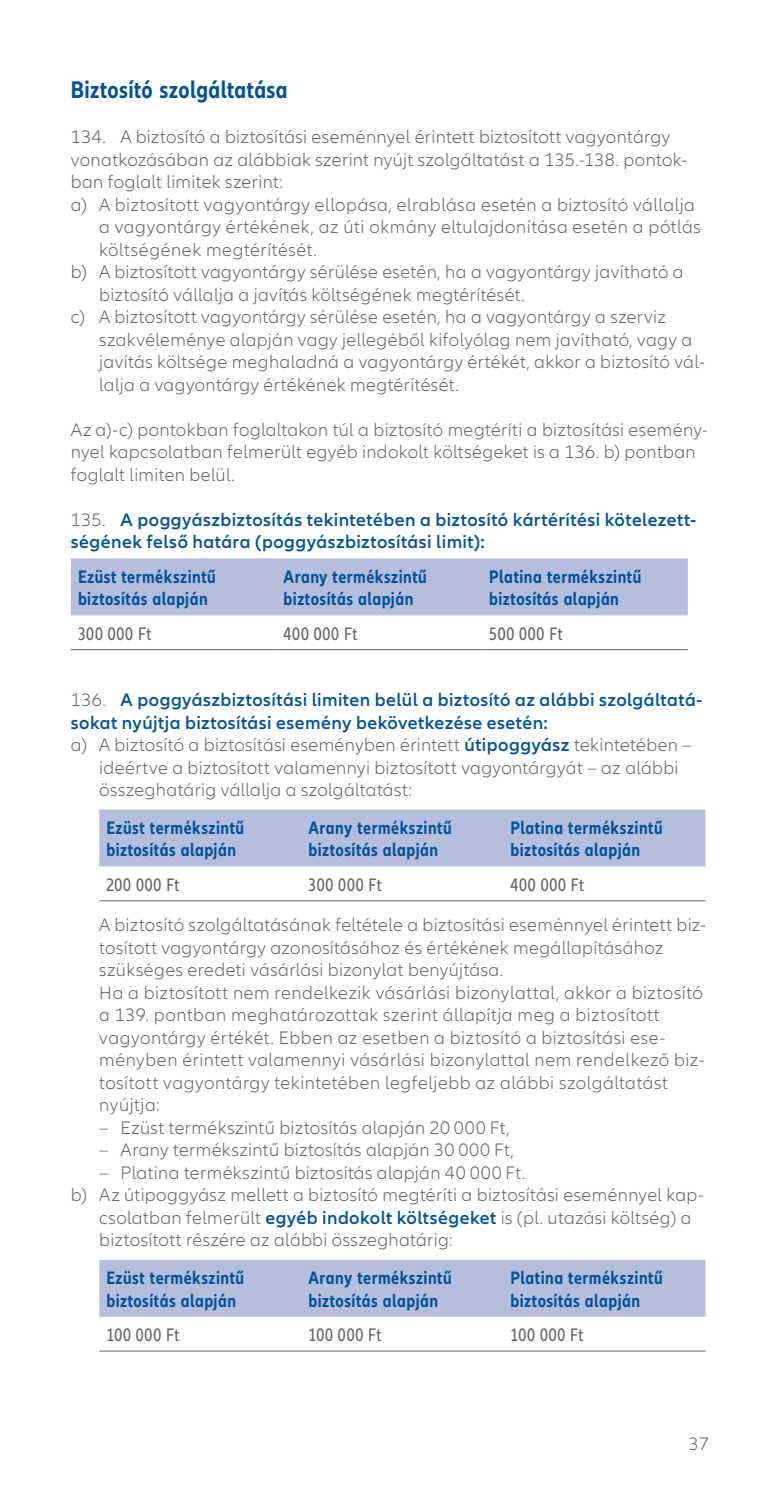
<style>
.page{position:relative;width:780px;height:1489px;background:#fff}
.page>*{position:absolute;margin:0;border:0;box-sizing:border-box;transform-origin:0 0}
.t1{font:700 condensed 25px "Allianz Neo";letter-spacing:.015em;color:#01529a}
.t2{font:300 18.75px/22.5px "Allianz Neo";letter-spacing:.02em;color:#636366}
.t3{font:700 condensed 18.75px/22.5px "Allianz Neo";letter-spacing:.025em;color:#01529a}
.t4{font:600 18.75px/22.5px "Allianz Neo";letter-spacing:.025em;color:#01529a}
.t5{font:condensed 18.75px "Allianz Neo";letter-spacing:.045em;color:#636366}
.s1{font-weight:300;color:#636366}
.s2{font-weight:600;color:#01529a}
</style>
<div class="page">
<div style="left:71px;top:558px;width:616px;height:57px;background:#b5bfdd"></div>
<hr style="left:71px;top:649px;width:205px;height:1px;background:#636366">
<hr style="left:276px;top:649px;width:206px;height:1px;background:#636366">
<hr style="left:482px;top:649px;width:205px;height:1px;background:#636366">
<div style="left:99px;top:809px;width:606px;height:57px;background:#b5bfdd"></div>
<hr style="left:99px;top:900px;width:202px;height:1px;background:#636366">
<hr style="left:301px;top:900px;width:202px;height:1px;background:#636366">
<hr style="left:503px;top:900px;width:202px;height:1px;background:#636366">
<div style="left:99px;top:1260px;width:606px;height:56px;background:#b5bfdd"></div>
<hr style="left:99px;top:1350px;width:202px;height:1px;background:#636366">
<hr style="left:301px;top:1350px;width:202px;height:1px;background:#636366">
<hr style="left:503px;top:1350px;width:202px;height:1px;background:#636366">
<h1 class="t1" style="left:71px;top:75px;width:218px">Biztosító szolgáltatása</h1>
<p class="t2" style="left:71px;top:126px;width:601px">134. A biztosító a biztosítási eseménnyel érintett biztosított vagyontárgy</p>
<p class="t2" style="left:71px;top:149px;width:617px">vonatkozásában az alábbiak szerint nyújt szolgáltatást a 135.-138. pontok-</p>
<p class="t2" style="left:71px;top:171px;width:213px">ban foglalt limitek szerint:</p>
<p class="t2" style="left:71px;top:194px;width:625px">a) A biztosított vagyontárgy ellopása, elrablása esetén a biztosító vállalja</p>
<p class="t2" style="left:99px;top:216px;width:603px">a vagyontárgy értékének, az úti okmány eltulajdonítása esetén a pótlás</p>
<p class="t2" style="left:99px;top:239px;width:217px">költségének megtérítését.</p>
<p class="t2" style="left:71px;top:261px;width:614px">b) A biztosított vagyontárgy sérülése esetén, ha a vagyontárgy javítható a</p>
<p class="t2" style="left:99px;top:284px;width:425px">biztosító vállalja a javítás költségének megtérítését.</p>
<p class="t2" style="left:71px;top:306px;width:596px">c) A biztosított vagyontárgy sérülése esetén, ha a vagyontárgy a szerviz</p>
<p class="t2" style="left:99px;top:329px;width:594px">szakvéleménye alapján vagy jellegéből kifolyólag nem javítható, vagy a</p>
<p class="t2" style="left:99px;top:351px;width:607px">javítás költsége meghaladná a vagyontárgy értékét, akkor a biztosító vál-</p>
<p class="t2" style="left:99px;top:374px;width:359px">lalja a vagyontárgy értékének megtérítését.</p>
<p class="t2" style="left:71px;top:419px;width:638px">Az a)-c) pontokban foglaltakon túl a biztosító megtéríti a biztosítási esemén - nyel kapcsolatban felmerült egyéb indokolt költségeket is a 136. b) pontban foglalt limiten belül.</p>
<p class="t4" style="left:71px;top:509px;width:627px"><span class="s1">135.</span> A poggyászbiztosítás tekintetében a biztosító kártérítési kötelezett&shy;ségének felső határa (poggyászbiztosítási limit):</p>
<p class="t3" style="left:78px;top:565px;width:139px">Ezüst termékszintű biztosítás alapján</p>
<p class="t3" style="left:283px;top:565px;width:145px">Arany termékszintű biztosítás alapján</p>
<p class="t3" style="left:489px;top:565px;width:154px">Platina termékszintű biztosítás alapján</p>
<p class="t5" style="left:78px;top:622px;width:75px">300 000 Ft</p>
<p class="t5" style="left:283px;top:622px;width:75px">400 000 Ft</p>
<p class="t5" style="left:489px;top:622px;width:75px">500 000 Ft</p>
<p class="t4" style="left:71px;top:689px;width:633px"><span class="s1">136.</span> A poggyászbiztosítási limiten belül a biztosító az alábbi szolgáltatá-</p>
<p class="t4" style="left:71px;top:711px;width:478px">sokat nyújtja biztosítási esemény bekövetkezése esetén:</p>
<p class="t2" style="left:71px;top:734px;width:622px">a) A biztosító a biztosítási eseményben érintett <span class="s2">útipoggyász</span> tekintetében –</p>
<p class="t2" style="left:99px;top:756px;width:580px">ideértve a biztosított valamennyi biztosított vagyontárgyát – az alábbi</p>
<p class="t2" style="left:99px;top:779px;width:314px">összeghatárig vállalja a szolgáltatást:</p>
<p class="t3" style="left:106px;top:816px;width:139px">Ezüst termékszintű biztosítás alapján</p>
<p class="t3" style="left:308px;top:816px;width:145px">Arany termékszintű biztosítás alapján</p>
<p class="t3" style="left:510px;top:816px;width:154px">Platina termékszintű biztosítás alapján</p>
<p class="t5" style="left:106px;top:873px;width:75px">200 000 Ft</p>
<p class="t5" style="left:308px;top:873px;width:75px">300 000 Ft</p>
<p class="t5" style="left:510px;top:873px;width:75px">400 000 Ft</p>
<p class="t2" style="left:99px;top:914px;width:608px">A biztosító szolgáltatásának feltétele a biztosítási eseménnyel érintett biz&shy;tosított vagyontárgy azonosításához és értékének megállapításához szükséges eredeti vásárlási bizonylat benyújtása.<br>Ha a biztosított nem rendelkezik vásárlási bizonylattal, akkor a biztosító a 139. pontban meghatározottak szerint állapítja meg a biztosított vagyontárgy értékét. Ebben az esetben a biztosító a biztosítási ese&shy;ményben érintett valamennyi vásárlási bizonylattal nem rendelkező biz&shy;tosított vagyontárgy tekintetében legfeljebb az alábbi szolgáltatást nyújtja:</p>
<p class="t2" style="left:99px;top:1116px;width:411px">– Ezüst termékszintű biztosítás alapján 20 000 Ft,</p>
<p class="t2" style="left:99px;top:1139px;width:416px">– Arany termékszintű biztosítás alapján 30 000 Ft,</p>
<p class="t2" style="left:99px;top:1161px;width:425px">– Platina termékszintű biztosítás alapján 40 000 Ft.</p>
<p class="t2" style="left:71px;top:1184px;width:634px">b) Az útipoggyász mellett a biztosító megtéríti a biztosítási eseménnyel kap-</p>
<p class="t2" style="left:99px;top:1206px;width:594px">csolatban felmerült <span class="s2">egyéb indokolt költségeket</span> is (pl. utazási költség) a</p>
<p class="t2" style="left:99px;top:1229px;width:355px">biztosított részére az alábbi összeghatárig:</p>
<p class="t3" style="left:106px;top:1266px;width:139px">Ezüst termékszintű biztosítás alapján</p>
<p class="t3" style="left:308px;top:1266px;width:145px">Arany termékszintű biztosítás alapján</p>
<p class="t3" style="left:510px;top:1266px;width:154px">Platina termékszintű biztosítás alapján</p>
<p class="t5" style="left:106px;top:1323px;width:75px">100 000 Ft</p>
<p class="t5" style="left:308px;top:1323px;width:75px">100 000 Ft</p>
<p class="t5" style="left:510px;top:1323px;width:75px">100 000 Ft</p>
<p class="t2" style="left:689px;top:1432px;width:22px">37</p>
</div>
